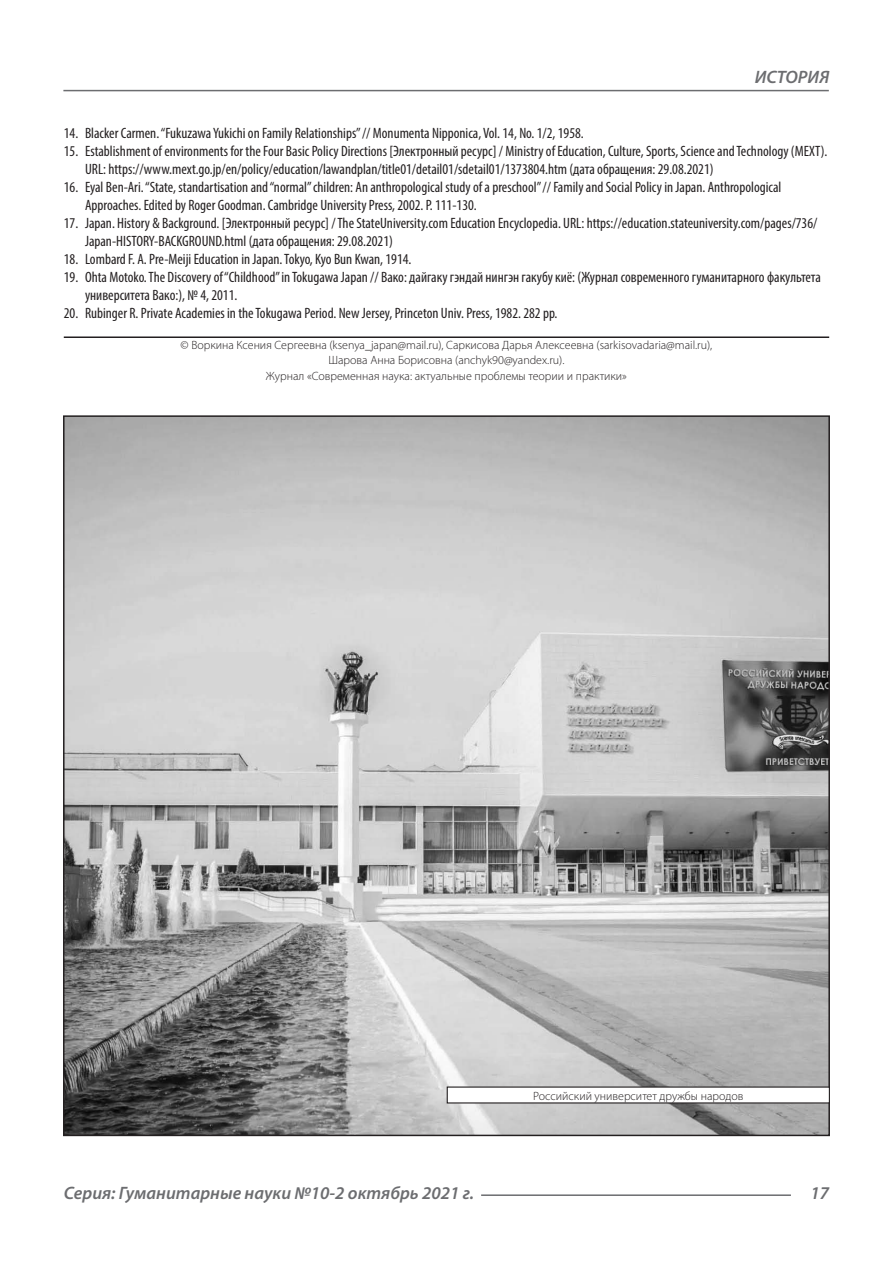
<style>
.page{position:relative;width:893px;height:1263px;background:#fff}
.page>*{position:absolute;margin:0;border:0;box-sizing:border-box;transform-origin:0 0}
.t1{font:italic 600 18px "Myriad Pro";color:#6c6d70}
.t2{font:condensed 15px/18px "Myriad Pro";color:#231f20}
.Автор_копирайт{font:300 12px/14.4px "Myriad Pro";color:#231f20;text-align:center}
</style>
<div class="page">
<hr style="left:63px;top:90px;width:766px;height:1px;background:#6c6d70">
<hr style="left:481px;top:1194px;width:310px;height:2px;background:#6c6d70">
<hr style="left:64px;top:336px;width:765px;height:2px;background:#231f20">
<img style="left:66px;top:418px;width:761px;height:715px">
<div style="left:447px;top:1087px;width:382px;height:16px;background:#fff"></div>
<p class="t1" style="left:755px;top:66px;width:76px">ИСТОРИЯ</p>
<p class="t2" style="left:64px;top:124px;width:521px">14. Blacker Сarmen. “Fukuzawa Yukichi on Family Relationships” // Monumenta Nipponica, Vol. 14, No. 1/2, 1958.</p>
<p class="t2" style="left:85px;top:142px;width:744px;text-indent:-21px">15. Establishment of environments for the Four Basic Policy Directions [Электронный ресурс] / Ministry of Education, Culture, Sports, Science and Technology (MEXT).<br>URL: https://www.mext.go.jp/en/policy/education/lawandplan/title01/detail01/sdetail01/1373804.htm (дата обращения: 29.08.2021)</p>
<p class="t2" style="left:85px;top:178px;width:698px;text-indent:-21px">16. Eyal Ben-Ari. “State, standartisation and “normal” children: An anthropological study of a preschool” // Family and Social Policy in Japan. Anthropological<br>Approaches. Edited by Roger Goodman. Cambridge University Press, 2002. P. 111-130.</p>
<p class="t2" style="left:85px;top:214px;width:734px;text-indent:-21px">17. Japan. History &amp; Background. [Электронный ресурс] / The StateUniversity.com Education Encyclopedia. URL: https://education.stateuniversity.com/pages/736/<br>Japan-HISTORY-BACKGROUND.html (дата обращения: 29.08.2021)</p>
<p class="t2" style="left:64px;top:250px;width:349px">18. Lombard F. A. Pre-Meiji Education in Japan. Tokyo, Kyo Bun Kwan, 1914.</p>
<p class="t2" style="left:85px;top:268px;width:737px;text-indent:-21px">19. Ohta Motoko. The Discovery of “Childhood” in Tokugawa Japan // Вако: дайгаку гэндай нингэн гакубу киё: (Журнал современного гуманитарного факультета университета Вако:), № 4, 2011.</p>
<p class="t2" style="left:64px;top:304px;width:495px">20. Rubinger R. Private Academies in the Tokugawa Period. New Jersey, Princeton Univ. Press, 1982. 282 pp.</p>
<p class="Автор_копирайт" style="left:181px;top:338px;width:533px">© Воркина Ксения Сергеевна (ksenya_japan@mail.ru), Саркисова Дарья Алексеевна (sarkisovadaria@mail.ru),<br>Шарова Анна Борисовна (anchyk90@yandex.ru).</p>
<p class="Автор_копирайт" style="left:266px;top:368px;width:363px">Журнал «Современная наука: актуальные проблемы теории и практики»</p>
<p class="Автор_копирайт" style="left:533px;top:1088px;width:212px">Российский университет дружбы народов</p>
<p class="t1" style="left:64px;top:1182px;width:412px">Серия: Гуманитарные науки №10-2 октябрь 2021 г.</p>
<p class="t1" style="left:810px;top:1182px;width:20px">17</p>
</div>
